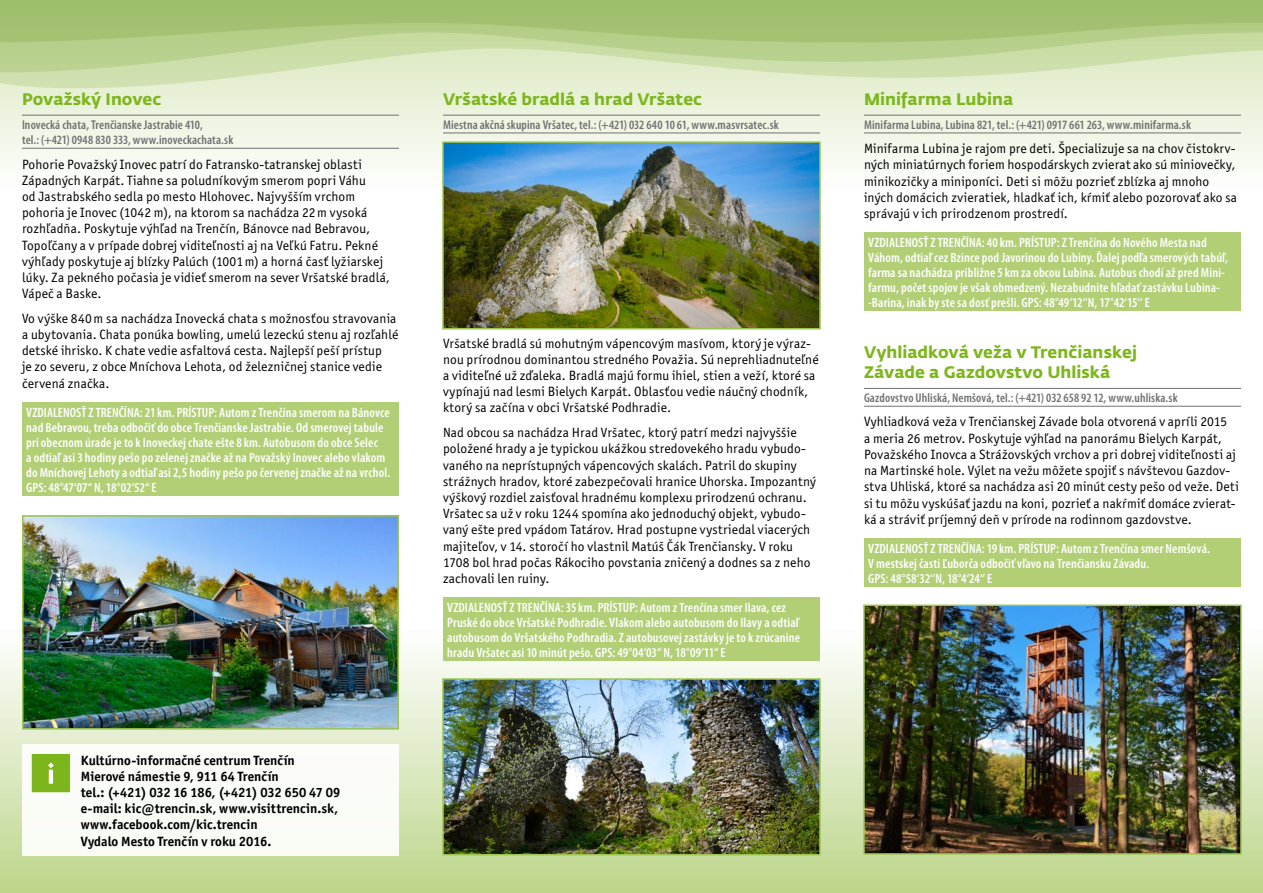
<style>
.page{position:relative;width:1263px;height:893px;background:#fff}
.page>*{position:absolute;margin:0;border:0;box-sizing:border-box;transform-origin:0 0}
.t1{font:700 16.5px/19.8px "Fedra Sans CE";color:#7db61c}
.t2{font:13.5px/16.2px "Officina San Itc TEE";letter-spacing:.015em;color:#000}
.t3{font:600 condensed 13.5px/15px "Myriad Pro";letter-spacing:.01em;color:#fff}
.t4{font:700 13.5px/16.2px "Officina San Itc TEE";letter-spacing:.005em;color:#000}
.t5{font:600 condensed 12.75px/15.3px "Myriad Pro";letter-spacing:.01em;color:#707172}
</style>
<div class="page">
<div style="left:0;top:626px;width:421px;height:267px;background:linear-gradient(to bottom,#fff,#bdd68b)"></div>
<svg style="left:0;top:88px;width:421px;height:79px"></svg>
<img style="left:25px;top:518px;width:371px;height:209px">
<div style="left:22px;top:515px;width:377px;height:215px;border:2px solid #9dc453"></div>
<hr style="left:22px;top:115px;width:377px;height:1px;background:#707172">
<hr style="left:22px;top:148px;width:377px;height:1px;background:#707172">
<div style="left:22px;top:402px;width:377px;height:94px;background:#b2cf76"></div>
<div style="left:22px;top:744px;width:377px;height:111px;background:#fafcf7"></div>
<div style="left:32px;top:754px;width:38px;height:38px;background:#7db61c"></div>
<svg style="left:48px;top:762px;width:6px;height:22px"></svg>
<div style="left:421px;top:626px;width:421px;height:267px;background:linear-gradient(to bottom,#fff,#bdd68b)"></div>
<svg style="left:421px;top:88px;width:421px;height:79px;background:#eaf1dd"></svg>
<img style="left:445px;top:681px;width:373px;height:171px">
<div style="left:442px;top:678px;width:379px;height:177px;border:2px solid #9dc453"></div>
<hr style="left:443px;top:115px;width:377px;height:1px;background:#707172">
<hr style="left:443px;top:133px;width:377px;height:1px;background:#707172">
<div style="left:443px;top:597px;width:377px;height:64px;background:#b2cf76"></div>
<img style="left:445px;top:144px;width:373px;height:182px">
<div style="left:442px;top:141px;width:379px;height:188px;border:2px solid #9dc453"></div>
<div style="left:842px;top:626px;width:421px;height:267px;background:linear-gradient(to bottom,#fff,#bdd68b)"></div>
<svg style="left:842px;top:88px;width:421px;height:79px"></svg>
<img style="left:866px;top:607px;width:373px;height:245px">
<div style="left:863px;top:604px;width:379px;height:251px;border:2px solid #9dc453"></div>
<svg style="left:0;top:0;width:1263px;height:88px;background:#bcd295"></svg>
<hr style="left:864px;top:115px;width:377px;height:1px;background:#707172">
<hr style="left:864px;top:133px;width:377px;height:1px;background:#707172">
<hr style="left:864px;top:388px;width:377px;height:1px;background:#707172">
<hr style="left:864px;top:406px;width:377px;height:1px;background:#707172">
<div style="left:864px;top:233px;width:377px;height:78px;background:#b2cf76"></div>
<div style="left:864px;top:538px;width:377px;height:49px;background:#b2cf76"></div>
<p class="t1" style="left:22px;top:89px;width:141px">Považský Inovec</p>
<p class="t5" style="left:22px;top:116px;width:213px">Inovecká chata, Trenčianske Jastrabie 410,<br>tel.: (+421) 0948 830 333, www.inoveckachata.sk</p>
<p class="t2" style="left:22px;top:156px;width:369px">Pohorie Považský Inovec patrí do Fatransko-tatranskej oblasti Západných Karpát. Tiahne sa poludníkovým smerom popri Váhu<br>od Jastrabského sedla po mesto Hlohovec. Najvyšším vrchom pohoria je Inovec (1042 m), na ktorom sa nachádza 22m vysoká rozhľadňa. Poskytuje výhľad na Trenčín, Bánovce nad Bebravou, Topoľčany a v prípade dobrej viditeľnosti aj na Veľkú Fatru. Pekné výhľady poskytuje aj blízky Palúch (1001m) a horná časť lyžiarskej lúky. Za pekného počasia je vidieť smerom na sever Vršatské bradlá, Vápeč a Baske.</p>
<p class="t2" style="left:22px;top:310px;width:378px">Vo výške 840m sa nachádza Inovecká chata s možnosťou stravovania a ubytovania. Chata ponúka bowling, umelú lezeckú stenu aj rozľahlé detské ihrisko. K chate vedie asfaltová cesta. Najlepší peší prístup<br>je zo severu, z obce Mníchova Lehota, od železničnej stanice vedie červená značka.</p>
<p class="t3" style="left:26px;top:404px;width:366px">VZDIALENOSŤ Z TRENČÍNA: 21 km. PRÍSTUP: Autom z Trenčína smerom na Bánovce nad Bebravou, treba odbočiť do obce Trenčianske Jastrabie. Od smerovej tabule pri obecnom úrade je to k Inoveckej chate ešte 8 km. Autobusom do obce Selec<br>a odtiaľ asi 3 hodiny pešo po zelenej značke až na Považský Inovec alebo vlakom do Mníchovej Lehoty a odtiaľ asi 2,5 hodiny pešo po červenej značke až na vrchol.<br>GPS: 48°47‘07“ N, 18°02‘52“ E</p>
<p class="t4" style="left:81px;top:752px;width:261px">Kultúrno-informačné centrum Trenčín Mierové námestie 9, 911 64 Trenčín<br>tel.: (+421) 032 16 186, (+421) 032 650 47 09 e-mail: kic@trencin.sk, www.visittrencin.sk, www.facebook.com/kic.trencin<br>Vydalo Mesto Trenčín v roku 2016.</p>
<p class="t1" style="left:443px;top:89px;width:261px">Vršatské bradlá a hrad Vršatec</p>
<p class="t5" style="left:443px;top:116px;width:337px">Miestna akčná skupina Vršatec, tel.: (+421) 032 640 10 61, www.masvrsatec.sk</p>
<p class="t2" style="left:443px;top:335px;width:377px">Vršatské bradlá sú mohutným vápencovým masívom, ktorý je výraz&shy;nou prírodnou dominantou stredného Považia. Sú neprehliadnuteľné a viditeľné už zďaleka. Bradlá majú formu ihiel, stien a veží, ktoré sa vypínajú nad lesmi Bielych Karpát. Oblasťou vedie náučný chodník, ktorý sa začína v obci Vršatské Podhradie.</p>
<p class="t2" style="left:443px;top:425px;width:374px">Nad obcou sa nachádza Hrad Vršatec, ktorý patrí medzi najvyššie položené hrady a je typickou ukážkou stredovekého hradu vybudo&shy;vaného na neprístupných vápencových skalách. Patril do skupiny strážnych hradov, ktoré zabezpečovali hranice Uhorska. Impozantný výškový rozdiel zaisťoval hradnému komplexu prirodzenú ochranu.<br>Vršatec sa už v roku 1244 spomína ako jednoduchý objekt, vybudo&shy;vaný ešte pred vpádom Tatárov. Hrad postupne vystriedal viacerých majiteľov, v 14. storočí ho vlastnil Matúš Čák Trenčiansky. V roku 1708 bol hrad počas Rákociho povstania zničený a dodnes sa z neho zachovali len ruiny.</p>
<p class="t3" style="left:447px;top:600px;width:354px">VZDIALENOSŤ Z TRENČÍNA: 35 km. PRÍSTUP: Autom z Trenčína smer Ilava, cez Pruské do obce Vršatské Podhradie. Vlakom alebo autobusom do Ilavy a odtiaľ autobusom do Vršatského Podhradia. Z autobusovej zastávky je to k zrúcanine hradu Vršatec asi 10 minút pešo. GPS: 49°04‘03“ N, 18°09‘11“ E</p>
<p class="t1" style="left:864px;top:89px;width:151px">Minifarma Lubina</p>
<p class="t5" style="left:864px;top:116px;width:328px">Minifarma Lubina, Lubina 821, tel.: (+421) 0917 661 263, www.minifarma.sk</p>
<p class="t2" style="left:864px;top:141px;width:375px">Minifarma Lubina je rajom pre deti. Špecializuje sa na chov čistokrv&shy;ných miniatúrnych foriem hospodárskych zvierat ako sú miniovečky, minikozičky a miniponíci. Deti si môžu pozrieť zblízka aj mnoho iných domácich zvieratiek, hladkať ich, kŕmiť alebo pozorovať ako sa správajú v ich prirodzenom prostredí.</p>
<p class="t3" style="left:868px;top:235px;width:361px">VZDIALENOSŤ Z TRENČÍNA: 40 km. PRÍSTUP: Z Trenčína do Nového Mesta nad Váhom, odtiaľ cez Bzince pod Javorinou do Lubiny. Ďalej podľa smerových tabúľ, farma sa nachádza približne 5 km za obcou Lubina. Autobus chodí až pred Mini&shy;farmu, počet spojov je však obmedzený. Nezabudnite hľadať zastávku Lubina--Barina, inak by ste sa dosť prešli. GPS: 48°49‘12‘‘N, 17°42‘15‘‘ E</p>
<p class="t1" style="left:864px;top:342px;width:274px">Vyhliadková veža v Trenčianskej<br>Závade a Gazdovstvo Uhliská</p>
<p class="t5" style="left:864px;top:390px;width:315px">Gazdovstvo Uhliská, Nemšová, tel.: (+421) 032 658 92 12, www.uhliska.sk</p>
<p class="t2" style="left:864px;top:414px;width:376px">Vyhliadková veža v Trenčianskej Závade bola otvorená v apríli 2015<br>a meria 26 metrov. Poskytuje výhľad na panorámu Bielych Karpát, Považského Inovca a Strážovských vrchov a pri dobrej viditeľnosti aj na Martinské hole. Výlet na vežu môžete spojiť s návštevou Gazdov&shy;stva Uhliská, ktoré sa nachádza asi 20 minút cesty pešo od veže. Deti si tu môžu vyskúšať jazdu na koni, pozrieť a nakŕmiť domáce zvierat&shy;ká a stráviť príjemný deň v prírode na rodinnom gazdovstve.</p>
<p class="t3" style="left:868px;top:540px;width:343px">VZDIALENOSŤ Z TRENČÍNA: 19 km. PRÍSTUP: Autom z Trenčína smer Nemšová.<br>V mestskej časti Ľuborča odbočiť vľavo na Trenčiansku Závadu.<br>GPS: 48°58‘32‘‘N, 18°4‘24‘‘ E</p>
</div>
